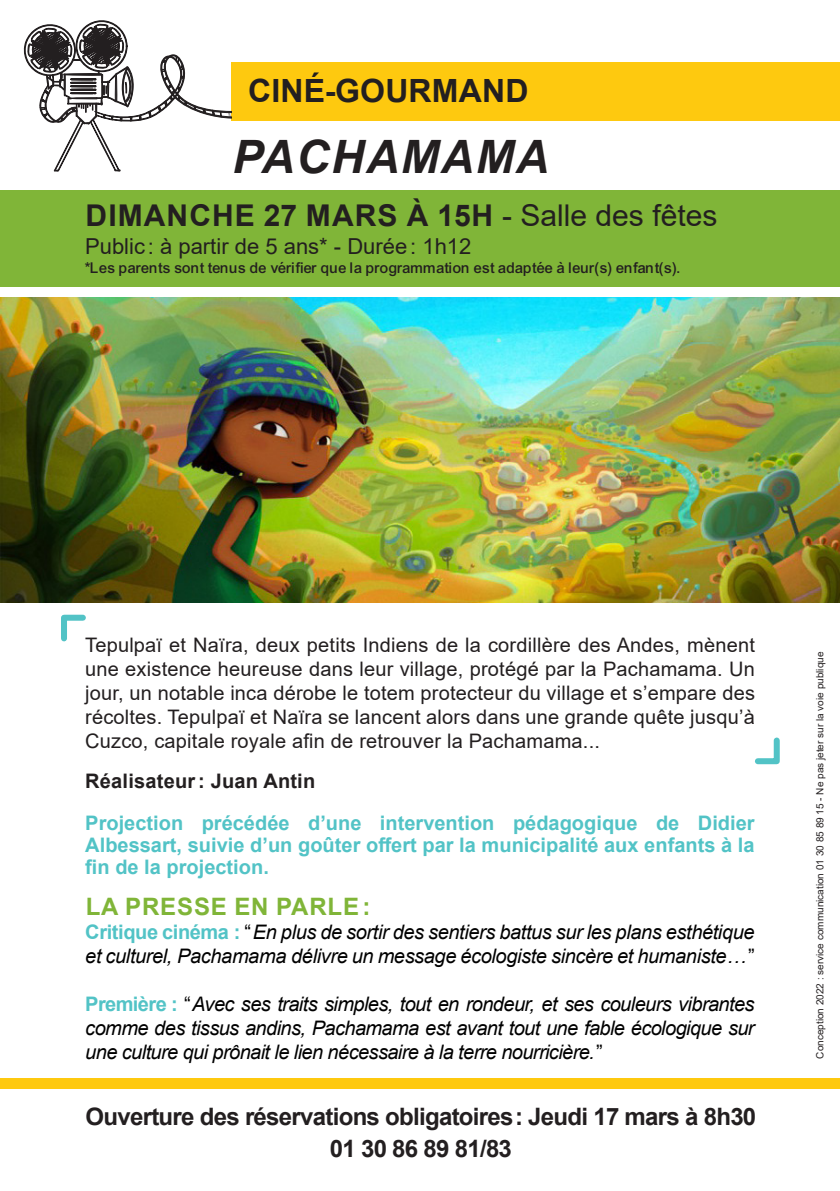
<style>
.page{position:relative;width:840px;height:1191px;background:#fff}
.page>*{position:absolute;margin:0;border:0;box-sizing:border-box;transform-origin:0 0}
.t1{font:italic 700 46px "Arial";letter-spacing:.035em;color:#231f20}
.t2{font:700 32px "Arial";letter-spacing:.005em;color:#231f20}
.t3{font:700 30px "Arial";letter-spacing:.035em;color:#231f20}
.t4{font:700 24px "Arial";letter-spacing:-.03em;color:#231f20}
.t5{font:700 24px "Arial";letter-spacing:.035em;color:#80b538}
.t6{font:22px "Arial";color:#231f20}
.t7{font:italic 20px/24px "Arial";letter-spacing:-.02em;color:#000}
.t8{font:20px/24px "Arial";letter-spacing:.01em;color:#231f20;text-align:justify}
.t9{font:700 20px/22px "Arial";color:#52c3c6;text-align:justify}
.t10{font:700 20px "Arial";letter-spacing:.01em;color:#231f20}
.t11{font:16px "Arial Mdm";color:#231f20}
.t12{font:10px "Arial";color:#231f20}
.s1{font-weight:400}
.s2{font-weight:700;font-style:normal;color:#52c3c6}
.s3{font-style:normal}
</style>
<div class="page">
<div style="left:231px;top:62px;width:608px;height:58px;background:#fec90f"></div>
<div style="left:0;top:190px;width:839px;height:97px;background:#80b538"></div>
<div style="left:0;top:1078px;width:839px;height:11px;background:#fec90f"></div>
<div style="left:90px;top:122px;width:26px;height:49px;border:1px solid #231f20"></div>
<svg style="left:93px;top:120px;width:26px;height:51px"></svg>
<div style="left:93px;top:120px;width:27px;height:51px;border:1px solid #231f20"></div>
<div style="left:58px;top:122px;width:26px;height:49px;border:1px solid #231f20"></div>
<svg style="left:54px;top:120px;width:27px;height:51px"></svg>
<div style="left:54px;top:120px;width:27px;height:51px;border:1px solid #231f20"></div>
<svg style="left:23px;top:20px;width:209px;height:121px"></svg>
<img style="left:0;top:298px;width:839px;height:304px">
<svg style="left:61px;top:614px;width:25px;height:28px"></svg>
<svg style="left:755px;top:737px;width:25px;height:28px"></svg>
<p class="t2" style="left:248px;top:69px;width:281px">CINÉ-GOURMAND</p>
<p class="t1" style="left:232px;top:126px;width:318px">PACHAMAMA</p>
<p class="t3" style="left:86px;top:194px;width:633px">DIMANCHE 27 MARS À 15H <span class="s1">- Salle des fêtes</span></p>
<p class="t6" style="left:85px;top:231px;width:387px">Public : à partir de 5 ans* - Durée: 1h12</p>
<p class="t11" style="left:85px;top:259px;width:597px">*Les parents sont tenus de vérifier que la programmation est adaptée à leur(s) enfant(s).</p>
<p class="t8" style="left:85px;top:632px;width:671px">Tepulpaï et Naïra, deux petits Indiens de la cordillère des Andes, mènent une existence heureuse dans leur village, protégé par la Pachamama. Un jour, un notable inca dérobe le totem protecteur du village et s’empare des récoltes. Tepulpaï et Naïra se lancent alors dans une grande quête jusqu’à Cuzco, capitale royale afin de retrouver la Pachamama...</p>
<p class="t10" style="left:85px;top:766px;width:231px">Réalisateur: Juan Antin</p>
<p class="t9" style="left:85px;top:812px;width:670px">Projection précédée d’une intervention pédagogique de Didier Albessart, suivie d’un goûter offert par la municipalité aux enfants à la fin de la projection.</p>
<p class="t5" style="left:86px;top:889px;width:286px">LA PRESSE EN PARLE:</p>
<p class="t7" style="left:85px;top:919px;width:670px"><span class="s2">Critique cinéma :</span> <span class="s3">“</span>En plus de sortir des sentiers battus sur les plans esthétique et culturel, Pachamama délivre un message écologiste sincère et humaniste…<span class="s3">”</span></p>
<p class="t7" style="left:85px;top:991px;width:670px;text-align:justify"><span class="s2">Première :</span> <span class="s3">“</span>Avec ses traits simples, tout en rondeur, et ses couleurs vibrantes comme des tissus andins, Pachamama est avant tout une fable écologique sur une culture qui prônait le lien nécessaire à la terre nourricière.<span class="s3">”</span></p>
<p class="t4" style="left:85px;top:1099px;width:672px">Ouverture des réservations obligatoires: Jeudi 17 mars à 8h30</p>
<p class="t4" style="left:329px;top:1131px;width:183px">01 30 86 89 81/83</p>
<p class="t12" style="left:812px;top:1058px;width:408px;rotate:-90deg">Conception 2022 : service communication 01 30 85 89 15 - Ne pas jeter sur la voie publique</p>
</div>
